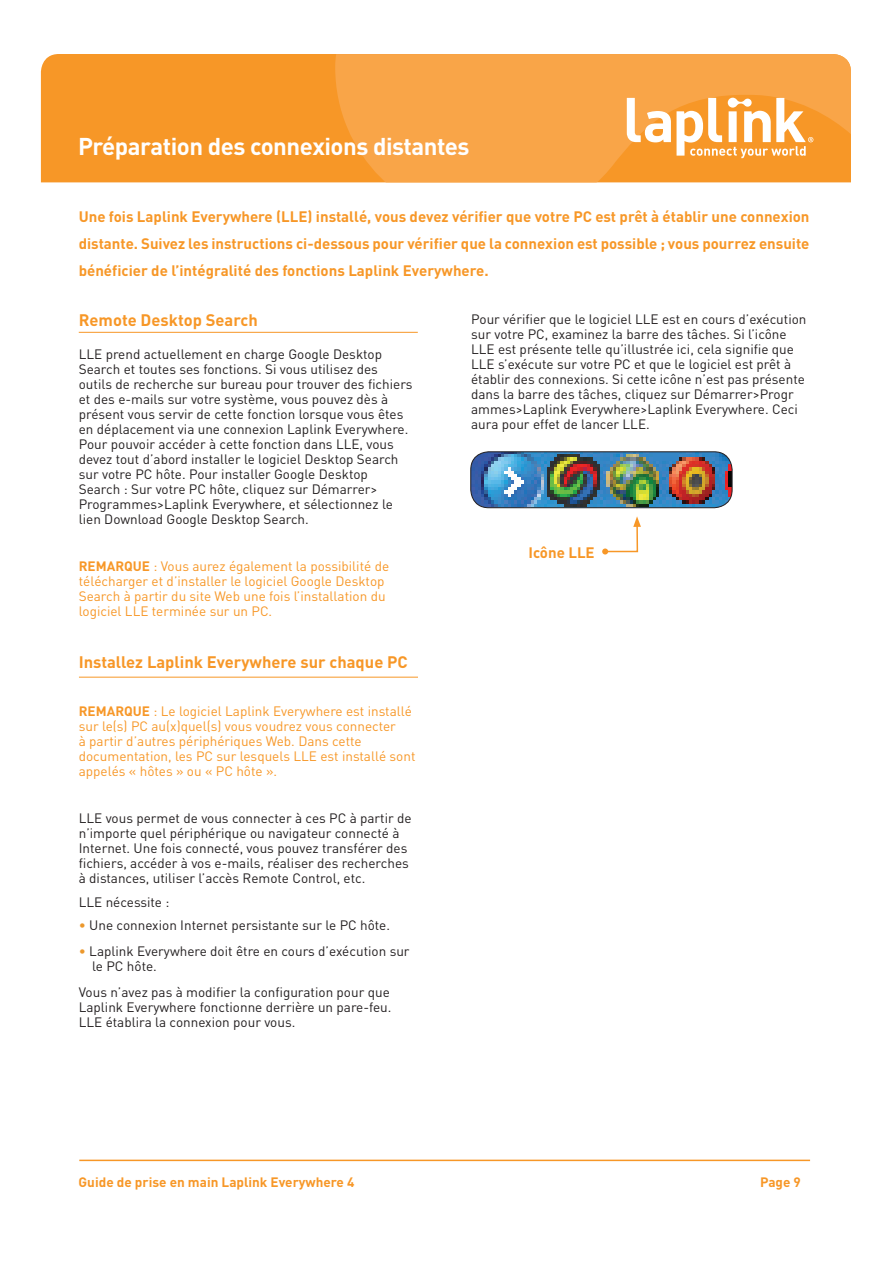
<style>
.page{position:relative;width:893px;height:1263px;background:#fff}
.page>*{position:absolute;margin:0;border:0;box-sizing:border-box;transform-origin:0 0}
.t1{font:700 24px "DIN";letter-spacing:-.02em;color:#fff}
.t2{font:700 16.5px "DIN";color:#f79727}
.t3{font:700 15px/27px "DIN";color:#f79727;text-align:justify}
.t4{font:13.5px/15px "DIN";color:#231f20}
.t5{font:13.5px/15px "DIN";color:#f79727}
.t6{font:700 13.5px "DIN";color:#f79727}
.s1{font-weight:700}
.s2{color:#ec982c}
</style>
<div class="page">
<div style="left:41px;top:54px;width:294px;height:128px;background:#f79727"></div>
<svg style="left:335px;top:54px;width:516px;height:128px;background:#f8a242"></svg>
<svg style="left:627px;top:98px;width:186px;height:60px"></svg>
<hr style="left:79px;top:1159px;width:731px;height:2px;background:#f79727">
<hr style="left:79px;top:332px;width:339px;height:1px;background:#f79727">
<hr style="left:79px;top:677px;width:339px;height:1px;background:#f79727">
<img style="left:470px;top:451px;width:263px;height:57px">
<svg style="left:602px;top:516px;width:39px;height:38px"></svg>
<h1 class="t1" style="left:78px;top:131px;width:393px">Préparation des connexions distantes</h1>
<p class="t3" style="left:79px;top:203px;width:732px">Une fois Laplink Everywhere (LLE) installé, vous devez vérifier que votre PC est prêt à établir une connexion distante. Suivez les instructions ci-dessous pour vérifier que la connexion est possible ; vous pourrez ensuite bénéficier de l’intégralité des fonctions Laplink Everywhere.</p>
<p class="t2" style="left:79px;top:310px;width:180px">Remote Desktop Search</p>
<p class="t4" style="left:79px;top:346px;width:335px">LLE prend actuellement en charge Google Desktop Search et toutes ses fonctions. Si vous utilisez des outils de recherche sur bureau pour trouver des fichiers et des e-mails sur votre système, vous pouvez dès à présent vous servir de cette fonction lorsque vous êtes en déplacement via une connexion Laplink Everywhere.<br>Pour pouvoir accéder à cette fonction dans LLE, vous devez tout d’abord installer le logiciel Desktop Search sur votre PC hôte. Pour installer Google Desktop Search : Sur votre PC hôte, cliquez sur Démarrer&gt; Programmes&gt;Laplink Everywhere, et sélectionnez le lien Download Google Desktop Search.</p>
<p class="t5" style="left:79px;top:559px;width:312px"><span class="s1">REMARQUE</span> : Vous aurez également la possibilité de télécharger et d’installer le logiciel Google Desktop Search à partir du site Web une fois l’installation du logiciel LLE terminée sur un PC.</p>
<p class="t2" style="left:79px;top:652px;width:330px">Installez Laplink Everywhere sur chaque PC</p>
<p class="t5" style="left:79px;top:703px;width:338px"><span class="s1">REMARQUE</span> : Le logiciel Laplink Everywhere est installé sur le(s) PC au(x)quel(s) vous voudrez vous connecter<br>à partir d’autres périphériques Web. Dans cette documentation, les PC sur lesquels LLE est installé sont appelés « hôtes » ou « PC hôte ».</p>
<p class="t4" style="left:79px;top:810px;width:334px">LLE vous permet de vous connecter à ces PC à partir de n’importe quel périphérique ou navigateur connecté à Internet. Une fois connecté, vous pouvez transférer des fichiers, accéder à vos e-mails, réaliser des recherches à distances, utiliser l’accès Remote Control, etc.</p>
<p class="t4" style="left:79px;top:894px;width:92px">LLE nécessite :</p>
<p class="t4" style="left:79px;top:918px;width:313px"><span class="s2">•</span> Une connexion Internet persistante sur le PC hôte.</p>
<p class="t4" style="left:92px;top:943px;width:319px;text-indent:-13px"><span class="s2">•</span> Laplink Everywhere doit être en cours d’exécution sur le PC hôte.</p>
<p class="t4" style="left:79px;top:984px;width:314px">Vous n’avez pas à modifier la configuration pour que<br>Laplink Everywhere fonctionne derrière un pare-feu.<br>LLE établira la connexion pour vous.</p>
<p class="t4" style="left:471px;top:311px;width:337px">Pour vérifier que le logiciel LLE est en cours d’exécution sur votre PC, examinez la barre des tâches. Si l’icône LLE est présente telle qu’illustrée ici, cela signifie que LLE s’exécute sur votre PC et que le logiciel est prêt à établir des connexions. Si cette icône n’est pas présente dans la barre des tâches, cliquez sur Démarrer&gt;Progr ammes&gt;Laplink Everywhere&gt;Laplink Everywhere. Ceci aura pour effet de lancer LLE.</p>
<p class="t3" style="left:528px;top:538px;width:68px">Icône LLE</p>
<p class="t6" style="left:79px;top:1173px;width:277px">Guide de prise en main Laplink Everywhere 4</p>
<p class="t6" style="left:760px;top:1173px;width:42px">Page 9</p>
</div>
